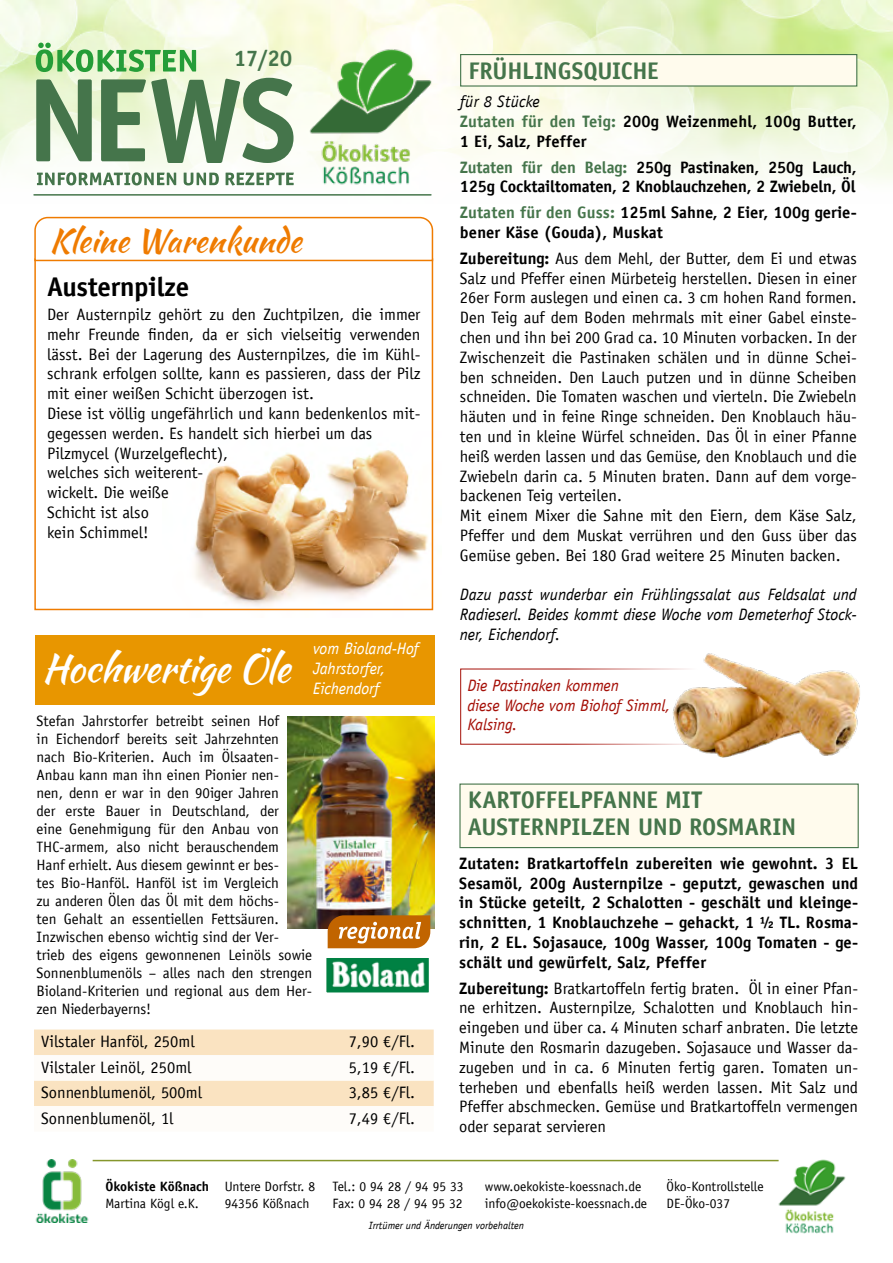
<style>
.page{position:relative;width:893px;height:1263px;background:#fff}
.page>*{position:absolute;margin:0;border:0;box-sizing:border-box;transform-origin:0 0}
.t1{font:39px "Kaushan Script";letter-spacing:-.01em;color:#fff}
.t2{font:32.4px "Kaushan Script";color:#ef7b00}
.t3{font:700 27px "Officina Sans LT";letter-spacing:-.01em;color:#000}
.t4{font:700 24px/27px "Officina Sans LT";letter-spacing:-.01em;color:#45754b}
.t5{font:700 22.5px "Officina Sans LT";color:#45754b}
.t6{font:16.5px/19.8px "Officina Sans LT";color:#000}
.t7{font:700 16.5px/19.8px "Officina Sans LT";letter-spacing:.01em;color:#000}
.t8{font:italic 16.5px/19.8px "Officina Sans LT";color:#000;text-align:justify}
.t9{font:700 16.5px/19.8px "Officina Sans LT";letter-spacing:-.01em;color:#000}
.t10{font:italic 16.5px/19.8px "Officina Sans LT";letter-spacing:-.005em;color:#a51008}
.t11{font:italic 16.5px/19.8px "Officina Sans LT";letter-spacing:-.005em;color:#fff}
.t12{font:15px/18px "Officina Sans LT";color:#000}
.t13{font:13.5px/16.2px "Officina Sans LT";color:#000}
.t14{font:700 13.5px "Officina Sans LT";color:#000}
.t15{font:italic 10.5px "Officina Sans LT";color:#000}
.s1{font-weight:400;font-style:italic}
.s2{color:#45754b}
.s3{font-weight:700}
</style>
<div class="page">
<img style="left:0;top:0;width:893px;height:196px">
<img style="left:163px;top:432px;width:271px;height:179px">
<div style="left:34px;top:258px;width:399px;height:352px;border:2px solid #ef7b00"></div>
<img style="left:298px;top:44px;width:140px;height:145px">
<svg style="left:36px;top:43px;width:160px;height:29px;background:#98d191"></svg>
<svg style="left:36px;top:78px;width:258px;height:85px;background:#96b293"></svg>
<svg style="left:37px;top:172px;width:257px;height:13px"></svg>
<hr style="left:34px;top:194px;width:397px;height:2px;background:#45754b">
<svg style="left:34px;top:216px;width:400px;height:46px"></svg>
<img style="left:772px;top:1159px;width:74px;height:75px">
<hr style="left:93px;top:1160px;width:686px;height:1px;background:#85962c">
<img style="left:35px;top:1159px;width:59px;height:64px">
<div style="left:460px;top:784px;width:398px;height:63px;background:#fffbed"></div>
<div style="left:459px;top:783px;width:400px;height:65px;border:1px solid #45754b"></div>
<div style="left:461px;top:55px;width:396px;height:31px;background:#fffbed"></div>
<div style="left:460px;top:54px;width:397px;height:33px;border:1px solid #45754b"></div>
<img style="left:328px;top:959px;width:99px;height:32px">
<div style="left:325px;top:956px;width:105px;height:38px;border:2px solid #fff"></div>
<svg style="left:34px;top:1029px;width:400px;height:77px"></svg>
<div style="left:35px;top:635px;width:400px;height:69px;background:#e89600"></div>
<img style="left:288px;top:716px;width:147px;height:213px">
<svg style="left:328px;top:915px;width:102px;height:33px;background:#c87e2e"></svg>
<img style="left:661px;top:653px;width:199px;height:105px">
<h3 class="t5" style="left:234px;top:44px;width:60px">17/20</h3>
<h2 class="t2" style="left:50px;top:217px;width:253px">Kleine Warenkunde</h2>
<h3 class="t3" style="left:47px;top:270px;width:144px">Austernpilze</h3>
<p class="t6" style="left:47px;top:304px;width:375px">Der Austernpilz gehört zu den Zuchtpilzen, die immer mehr Freunde finden, da er sich vielseitig verwenden lässt. Bei der Lagerung des Austernpilzes, die im Kühl&shy;schrank erfolgen sollte, kann es passieren, dass der Pilz mit einer weißen Schicht überzogen ist.<br>Diese ist völlig ungefährlich und kann bedenkenlos mit&shy;gegessen werden. Es handelt sich hierbei um das Pilzmycel (Wurzelgeflecht),<br>welches sich weiterent-<br>wickelt. Die weiße<br>Schicht ist also<br>kein Schimmel!</p>
<h1 class="t1" style="left:42px;top:639px;width:250px">Hochwertige Öle</h1>
<p class="t11" style="left:313px;top:639px;width:107px">vom Bioland-Hof<br>Jahrstorfer,<br>Eichendorf</p>
<p class="t12" style="left:37px;top:712px;width:277px">Stefan Jahrstorfer betreibt seinen Hof<br>in Eichendorf bereits seit Jahrzehnten<br>nach Bio-Kriterien. Auch im Ölsaaten-Anbau kann man ihn einen Pionier nen-<br>nen, denn er war in den 90iger Jahren<br>der erste Bauer in Deutschland, der<br>eine Genehmigung für den Anbau von THC-armem, also nicht berauschendem<br>Hanf erhielt. Aus diesem gewinnt er bes-<br>tes Bio-Hanföl. Hanföl ist im Vergleich<br>zu anderen Ölen das Öl mit dem höchs-<br>ten Gehalt an essentiellen Fettsäuren.<br>Inzwischen ebenso wichtig sind der Ver-<br>trieb des eigens gewonnenen Leinöls sowie Sonnenblumenöls – alles nach den strengen Bioland-Kriterien und regional aus dem Her&shy;zen Niederbayerns!</p>
<p class="t6" style="left:41px;top:1032px;width:155px">Vilstaler Hanföl, 250ml</p>
<p class="t6" style="left:349px;top:1032px;width:68px">7,90 €/Fl.</p>
<p class="t6" style="left:41px;top:1057px;width:152px">Vilstaler Leinöl, 250ml</p>
<p class="t6" style="left:349px;top:1057px;width:68px">5,19 €/Fl.</p>
<p class="t6" style="left:41px;top:1083px;width:162px">Sonnenblumenöl, 500ml</p>
<p class="t6" style="left:349px;top:1083px;width:68px">3,85 €/Fl.</p>
<p class="t6" style="left:41px;top:1108px;width:134px">Sonnenblumenöl, 1l</p>
<p class="t6" style="left:349px;top:1108px;width:68px">7,49 €/Fl.</p>
<h3 class="t4" style="left:468px;top:57px;width:192px">FRÜHLINGSQUICHE</h3>
<p class="t7" style="left:460px;top:91px;width:398px"><span class="s1">für 8 Stücke<br></span><span class="s2">Zutaten für den Teig:</span> 200g Weizenmehl, 100g Butter,<br>1 Ei, Salz, Pfeffer</p>
<p class="t9" style="left:460px;top:157px;width:398px"><span class="s2">Zutaten für den Belag:</span> 250g Pastinaken, 250g Lauch,<br>125g Cocktailtomaten, 2 Knoblauchzehen, 2 Zwiebeln, Öl</p>
<p class="t7" style="left:460px;top:202px;width:398px"><span class="s2">Zutaten für den Guss:</span> 125ml Sahne, 2 Eier, 100g gerie&shy;bener Käse (Gouda), Muskat</p>
<p class="t6" style="left:460px;top:248px;width:398px"><span class="s3">Zubereitung:</span> Aus dem Mehl, der Butter, dem Ei und etwas Salz und Pfeffer einen Mürbeteig herstellen. Diesen in einer 26er Form auslegen und einen ca. 3 cm hohen Rand formen.<br>Den Teig auf dem Boden mehrmals mit einer Gabel einste&shy;chen und ihn bei 200 Grad ca. 10 Minuten vorbacken. In der Zwischenzeit die Pastinaken schälen und in dünne Schei&shy;ben schneiden. Den Lauch putzen und in dünne Scheiben schneiden. Die Tomaten waschen und vierteln. Die Zwiebeln häuten und in feine Ringe schneiden. Den Knoblauch häu&shy;ten und in kleine Würfel schneiden. Das Öl in einer Pfanne heiß werden lassen und das Gemüse, den Knoblauch und die Zwiebeln darin ca. 5 Minuten braten. Dann auf dem vorge&shy;backenen Teig verteilen.<br>Mit einem Mixer die Sahne mit den Eiern, dem Käse Salz, Pfeffer und dem Muskat verrühren und den Guss über das Gemüse geben. Bei 180 Grad weitere 25 Minuten backen.</p>
<p class="t8" style="left:460px;top:585px;width:398px">Dazu passt wunderbar ein Frühlingssalat aus Feldsalat und Radieserl. Beides kommt diese Woche vom Demeterhof Stock&shy;ner, Eichendorf.</p>
<p class="t10" style="left:467px;top:675px;width:204px">Die Pastinaken kommen<br>diese Woche vom Biohof Simml,<br>Kalsing.</p>
<h3 class="t4" style="left:468px;top:786px;width:330px">KARTOFFELPFANNE MIT<br>AUSTERNPILZEN UND ROSMARIN</h3>
<p class="t7" style="left:459px;top:853px;width:400px;text-align:justify">Zutaten: Bratkartoffeln zubereiten wie gewohnt. 3 EL Sesamöl, 200g Austernpilze - geputzt, gewaschen und in Stücke geteilt, 2 Schalotten - geschält und kleinge&shy;schnitten, 1 Knoblauchzehe – gehackt, 1 ½ TL. Rosma&shy;rin, 2 EL. Sojasauce, 100g Wasser, 100g Tomaten - ge&shy;schält und gewürfelt, Salz, Pfeffer</p>
<p class="t6" style="left:459px;top:978px;width:400px;text-align:justify"><span class="s3">Zubereitung:</span> Bratkartoffeln fertig braten. Öl in einer Pfan&shy;ne erhitzen. Austernpilze, Schalotten und Knoblauch hin&shy;eingeben und über ca. 4 Minuten scharf anbraten. Die letzte Minute den Rosmarin dazugeben. Sojasauce und Wasser da&shy;zugeben und in ca. 6 Minuten fertig garen. Tomaten un&shy;terheben und ebenfalls heiß werden lassen. Mit Salz und Pfeffer abschmecken. Gemüse und Bratkartoffeln vermengen oder separat servieren</p>
<p class="t14" style="left:105px;top:1178px;width:105px">Ökokiste Kößnach</p>
<p class="t13" style="left:105px;top:1195px;width:95px">Martina Kögl e.K.</p>
<p class="t13" style="left:225px;top:1179px;width:92px">Untere Dorfstr. 8<br>94356 Kößnach</p>
<p class="t13" style="left:332px;top:1179px;width:133px">Tel.: 0 94 28 / 94 95 33<br>Fax: 0 94 28 / 94 95 32</p>
<p class="t13" style="left:667px;top:1179px;width:99px">Öko-Kontrollstelle<br>DE-Öko-037</p>
<p class="t13" style="left:485px;top:1179px;width:164px">www.oekokiste-koessnach.de info@oekokiste-koessnach.de</p>
<p class="t15" style="left:369px;top:1219px;width:157px">Irrtümer und Änderungen vorbehalten</p>
</div>
